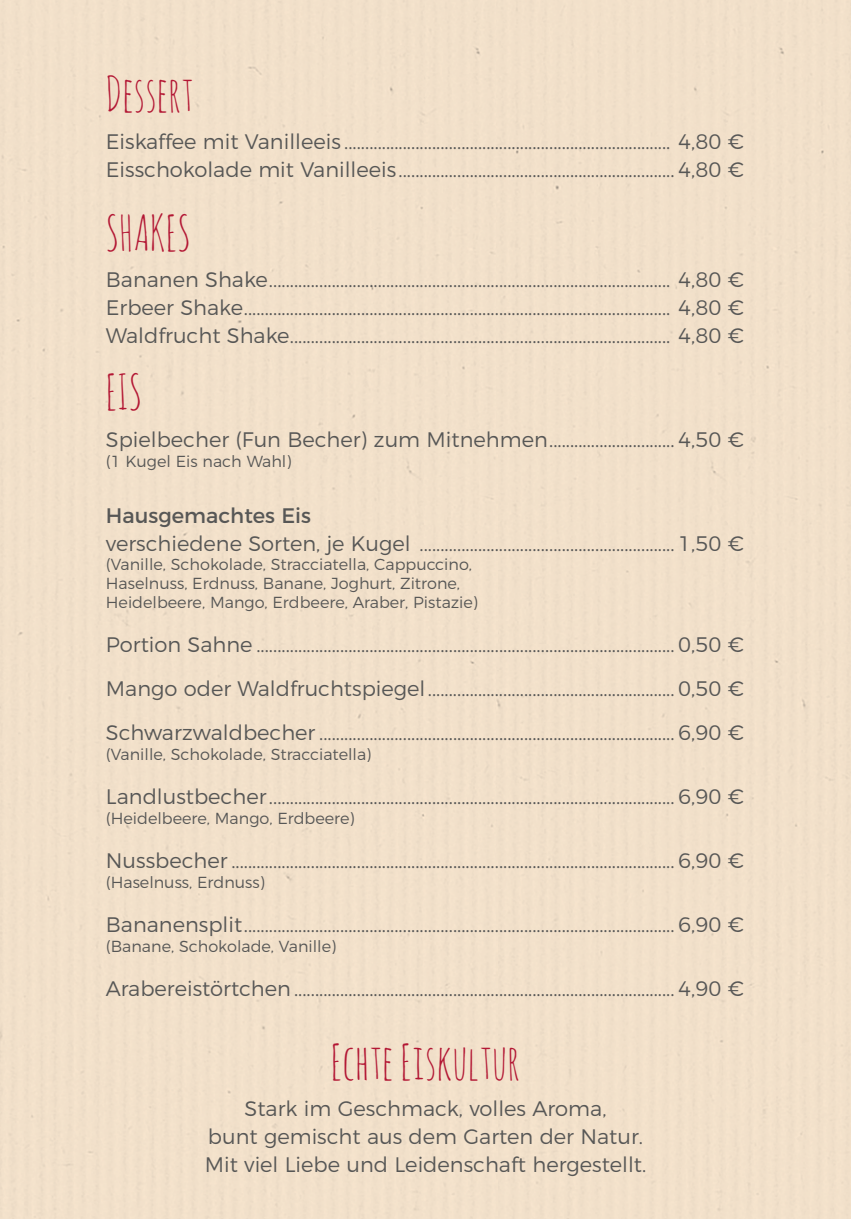
<style>
.page{position:relative;width:851px;height:1219px;background:#fff}
.page>*{position:absolute;margin:0;border:0;box-sizing:border-box;transform-origin:0 0}
.t1{font:48px "Amatic";color:#b31734}
.t2{font:300 21px/28px "Montserrat";color:#575756;text-align:justify}
.t3{font:21px "Montserrat";color:#575756}
.t4{font:300 16px/19.2px "Montserrat";color:#575756}
</style>
<div class="page">
<h1 class="t1" style="left:106px;top:64px;width:90px">Dessert</h1>
<p class="t2" style="left:106px;top:126px;width:640px">Eiskaffee mit Vanilleeis .............................................................................. 4,80 €<br>Eisschokolade mit Vanilleeis .................................................................. 4,80 €</p>
<h1 class="t1" style="left:106px;top:202px;width:86px">SHAKES</h1>
<p class="t2" style="left:106px;top:264px;width:640px">Bananen Shake ................................................................................................ 4,80 € Erbeer Shake ...................................................................................................... 4,80 € Waldfrucht Shake ........................................................................................... 4,80 €</p>
<h1 class="t1" style="left:106px;top:361px;width:38px">EIS</h1>
<p class="t2" style="left:106px;top:423px;width:640px">Spielbecher (Fun Becher) zum Mitnehmen .............................. 4,50 €</p>
<p class="t4" style="left:106px;top:450px;width:187px">(1 Kugel Eis nach Wahl)</p>
<p class="t3" style="left:106px;top:498px;width:206px">Hausgemachtes Eis</p>
<p class="t2" style="left:106px;top:527px;width:640px">verschiedene Sorten, je Kugel ............................................................. 1,50 €</p>
<p class="t4" style="left:106px;top:553px;width:373px">(Vanille, Schokolade, Stracciatella, Cappuccino,<br>Haselnuss, Erdnuss, Banane, Joghurt, Zitrone,<br>Heidelbeere, Mango, Erdbeere, Araber, Pistazie)</p>
<p class="t2" style="left:106px;top:621px;width:640px;line-height:44px">Portion Sahne .................................................................................................... 0,50 € Mango oder Waldfruchtspiegel ........................................................... 0,50 € Schwarzwaldbecher ..................................................................................... 6,90 €</p>
<p class="t4" style="left:106px;top:744px;width:267px">(Vanille, Schokolade, Stracciatella)</p>
<p class="t2" style="left:106px;top:781px;width:640px">Landlustbecher ................................................................................................. 6,90 €</p>
<p class="t4" style="left:106px;top:808px;width:250px">(Heidelbeere, Mango, Erdbeere)</p>
<p class="t2" style="left:106px;top:845px;width:640px">Nussbecher .......................................................................................................... 6,90 €</p>
<p class="t4" style="left:106px;top:872px;width:160px">(Haselnuss, Erdnuss)</p>
<p class="t2" style="left:106px;top:909px;width:640px">Bananensplit ....................................................................................................... 6,90 €</p>
<p class="t4" style="left:106px;top:936px;width:232px">(Banane, Schokolade, Vanille)</p>
<p class="t2" style="left:106px;top:973px;width:640px">Arabereistörtchen ........................................................................................... 4,90 €</p>
<h1 class="t1" style="left:330px;top:1031px;width:191px">Echte Eiskultur</h1>
<p class="t2" style="left:205px;top:1093px;width:443px;text-align:center">Stark im Geschmack, volles Aroma,<br>bunt gemischt aus dem Garten der Natur.<br>Mit viel Liebe und Leidenschaft hergestellt.</p>
</div>
